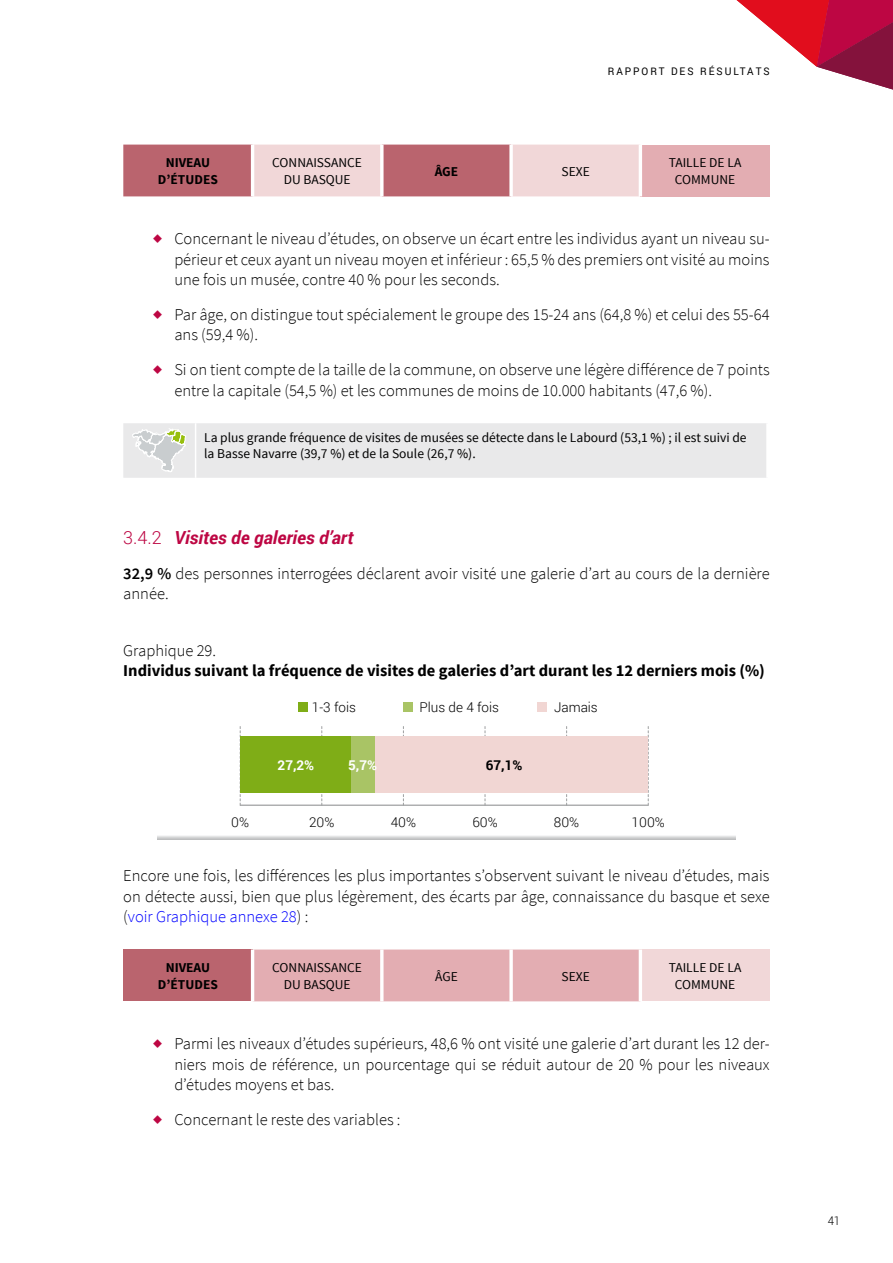
<style>
.page{position:relative;width:893px;height:1263px;background:#fff}
.page>*{position:absolute;margin:0;border:0;box-sizing:border-box;transform-origin:0 0}
.t1{font:italic 700 18px "Roboto";color:#bd0643}
.t2{font:300 16.5px/20.2px "Source Sans Pro";color:#000;text-align:justify}
.t3{font:700 16.5px "Source Sans Pro";color:#000}
.t4{font:13.5px/16.2px "Source Sans Pro";color:#000;text-align:center}
.t5{font:300 13.5px "Roboto";color:#000}
.t6{font:700 13.5px/16.2px "Source Sans Pro";color:#000;text-align:center}
.t7{font:700 13.5px "Roboto";color:#fff}
.t8{font:700 13.5px "Roboto";color:#000}
.t9{font:300 12px "Roboto";color:#000;scale:.95 1}
.t10{font:10.5px "Roboto";letter-spacing:.2em;color:#000;scale:.95 1}
.s1{font-weight:300;font-style:normal}
.s2{font-weight:600}
.s3{color:#00f}
</style>
<div class="page">
<svg style="left:736px;top:0;width:157px;height:90px"></svg>
<svg style="left:123px;top:145px;width:516px;height:51px;background:#d59da3"></svg>
<div style="left:640px;top:145px;width:130px;height:51px;background:#e3adb2"></div>
<hr style="left:251px;top:145px;width:3px;height:51px;background:#fff">
<svg style="left:380px;top:145px;width:4px;height:51px"></svg>
<svg style="left:509px;top:145px;width:4px;height:51px"></svg>
<hr style="left:639px;top:145px;width:3px;height:51px;background:#fff">
<div style="left:123px;top:423px;width:643px;height:55px;background:#e9e9ea"></div>
<svg style="left:157px;top:836px;width:579px;height:4px;background:#cfd0d0"></svg>
<hr style="left:240px;top:805px;width:408px;height:1px;background:#87888a">
<svg style="left:322px;top:726px;width:1px;height:79px"></svg>
<svg style="left:403px;top:726px;width:1px;height:79px"></svg>
<svg style="left:485px;top:726px;width:1px;height:79px"></svg>
<svg style="left:566px;top:726px;width:1px;height:79px"></svg>
<svg style="left:648px;top:726px;width:1px;height:79px"></svg>
<svg style="left:240px;top:726px;width:10px;height:79px"></svg>
<div style="left:374px;top:737px;width:274px;height:56px;background:#f1d6d3"></div>
<div style="left:351px;top:737px;width:23px;height:56px;background:#a9c465"></div>
<div style="left:240px;top:737px;width:111px;height:56px;background:#7fad17"></div>
<div style="left:299px;top:703px;width:9px;height:9px;background:#7fad17"></div>
<div style="left:403px;top:703px;width:9px;height:9px;background:#a9c465"></div>
<div style="left:538px;top:703px;width:9px;height:9px;background:#f1d6d3"></div>
<div style="left:123px;top:949px;width:130px;height:52px;background:#ba646e"></div>
<div style="left:254px;top:949px;width:385px;height:52px;background:#e3adb2"></div>
<div style="left:640px;top:949px;width:130px;height:52px;background:#f1d7d8"></div>
<hr style="left:251px;top:949px;width:3px;height:52px;background:#fff">
<svg style="left:380px;top:949px;width:4px;height:52px"></svg>
<svg style="left:509px;top:949px;width:4px;height:52px"></svg>
<hr style="left:639px;top:949px;width:3px;height:52px;background:#fff">
<p class="t10" style="left:608px;top:64px;width:172px">RAPPORT DES RÉSULTATS</p>
<p class="t6" style="left:158px;top:155px;width:61px">NIVEAU<br>D’ÉTUDES</p>
<p class="t4" style="left:272px;top:155px;width:91px">CONNAISSANCE<br>DU BASQUE</p>
<p class="t6" style="left:435px;top:163px;width:25px">ÂGE</p>
<p class="t4" style="left:562px;top:163px;width:30px">SEXE</p>
<p class="t4" style="left:669px;top:155px;width:74px">TAILLE DE LA<br>COMMUNE</p>
<p class="t2" style="left:174px;top:229px;width:597px;text-indent:-21px"><sup>◆</sup> Concernant le niveau d’études, on observe un écart entre les individus ayant un niveau su&shy;périeur et ceux ayant un niveau moyen et inférieur : 65,5 % des premiers ont visité au moins une fois un musée, contre 40 % pour les seconds.</p>
<p class="t2" style="left:174px;top:304px;width:597px;text-indent:-21px"><sup>◆</sup> Par âge, on distingue tout spécialement le groupe des 15-24 ans (64,8 %) et celui des 55-64 ans (59,4 %).</p>
<p class="t2" style="left:174px;top:360px;width:597px;text-indent:-21px"><sup>◆</sup> Si on tient compte de la taille de la commune, on observe une légère différence de 7 points entre la capitale (54,5 %) et les communes de moins de 10.000 habitants (47,6 %).</p>
<p class="t4" style="left:204px;top:429px;width:544px;text-align:left">La plus grande fréquence de visites de musées se détecte dans le Labourd (53,1 %) ; il est suivi de la Basse Navarre (39,7 %) et de la Soule (26,7 %).</p>
<p class="t1" style="left:123px;top:525px;width:232px"><span class="s1">3.4.2</span> Visites de galeries d’art</p>
<p class="t2" style="left:123px;top:564px;width:648px"><span class="s2">32,9 %</span> des personnes interrogées déclarent avoir visité une galerie d’art au cours de la dernière année.</p>
<p class="t2" style="left:123px;top:640px;width:94px">Graphique 29.</p>
<p class="t3" style="left:123px;top:660px;width:643px">Individus suivant la fréquence de visites de galeries d’art durant les 12 derniers mois (%)</p>
<p class="t5" style="left:312px;top:698px;width:45px">1-3 fois</p>
<p class="t5" style="left:419px;top:698px;width:81px">Plus de 4 fois</p>
<p class="t5" style="left:554px;top:698px;width:45px">Jamais</p>
<p class="t7" style="left:278px;top:756px;width:38px">27,2%</p>
<p class="t7" style="left:348px;top:756px;width:30px">5,7%</p>
<p class="t8" style="left:486px;top:756px;width:38px">67,1%</p>
<p class="t5" style="left:231px;top:813px;width:19px">0%</p>
<p class="t5" style="left:309px;top:813px;width:27px">20%</p>
<p class="t5" style="left:391px;top:813px;width:27px">40%</p>
<p class="t5" style="left:472px;top:813px;width:27px">60%</p>
<p class="t5" style="left:554px;top:813px;width:27px">80%</p>
<p class="t5" style="left:632px;top:813px;width:35px">100%</p>
<p class="t2" style="left:123px;top:866px;width:648px">Encore une fois, les différences les plus importantes s’observent suivant le niveau d’études, mais on détecte aussi, bien que plus légèrement, des écarts par âge, connaissance du basque et sexe (<span class="s3">voir Graphique annexe 28</span>) :</p>
<p class="t6" style="left:158px;top:960px;width:61px">NIVEAU<br>D’ÉTUDES</p>
<p class="t4" style="left:272px;top:960px;width:91px">CONNAISSANCE<br>DU BASQUE</p>
<p class="t4" style="left:435px;top:968px;width:24px">ÂGE</p>
<p class="t4" style="left:562px;top:968px;width:30px">SEXE</p>
<p class="t4" style="left:669px;top:960px;width:74px">TAILLE DE LA<br>COMMUNE</p>
<p class="t2" style="left:174px;top:1034px;width:597px;text-indent:-21px"><sup>◆</sup> Parmi les niveaux d’études supérieurs, 48,6 % ont visité une galerie d’art durant les 12 der&shy;niers mois de référence, un pourcentage qui se réduit autour de 20 % pour les niveaux d’études moyens et bas.</p>
<p class="t2" style="left:153px;top:1109px;width:249px"><sup>◆</sup> Concernant le reste des variables :</p>
<p class="t9" style="left:828px;top:1212px;width:15px">41</p>
</div>
